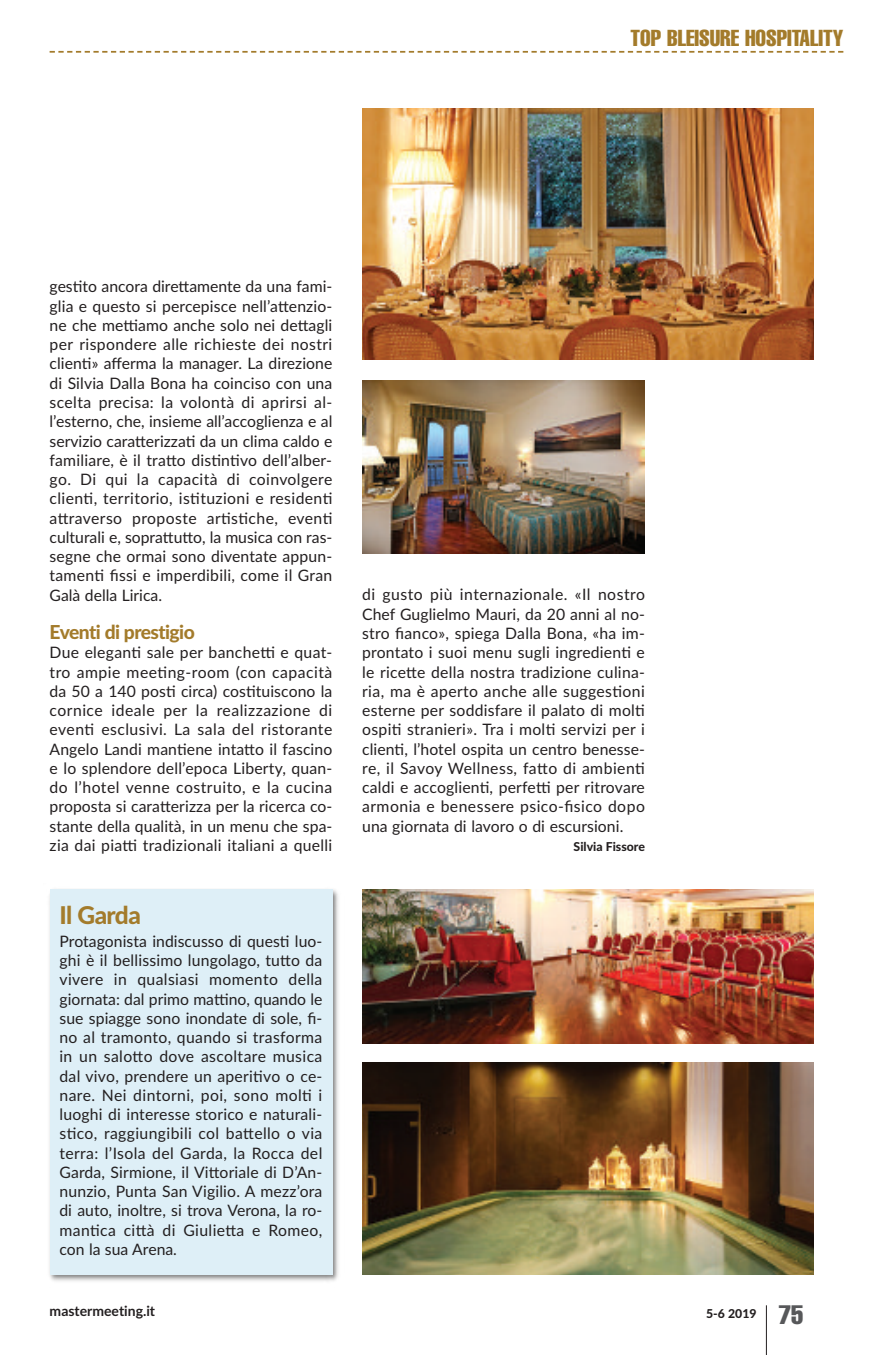
<style>
.page{position:relative;width:893px;height:1355px;background:#fff}
.page>*{position:absolute;margin:0;border:0;box-sizing:border-box;transform-origin:0 0}
.t1{font:800 24.5px "Lato";letter-spacing:-.025em;color:#a37b2b}
.t2{font:extra-condensed 22.75px "Helvetica";color:#a37b2b}
.t3{font:800 19.25px "Lato";letter-spacing:-.03em;color:#a37b2b}
.t4{font:15.75px/19.2px "Lato";letter-spacing:.01em;color:#231f20;text-align:justify}
.t5{font:700 14px "Lato";color:#231f20}
.t6{font:800 12.25px "Lato";color:#231f20}
.s1{font-family:"Helvetica";font-weight:400;font-stretch:extra-condensed;font-size:26.25px;color:#57585a}
</style>
<div class="page">
<hr style="left:766px;top:1305px;width:1px;height:49px;background:#231f20">
<svg style="left:50px;top:51px;width:793px;height:2px"></svg>
<img style="left:362px;top:108px;width:452px;height:251px">
<img style="left:49px;top:889px;width:290px;height:393px">
<div style="left:50px;top:889px;width:282px;height:385px;background:#deeff7"></div>
<img style="left:362px;top:1062px;width:452px;height:212px">
<img style="left:362px;top:889px;width:452px;height:154px">
<img style="left:362px;top:380px;width:283px;height:173px">
<h2 class="t2" style="left:630px;top:30px;width:214px">TOP BLEISURE HOSPITALITY</h2>
<p class="t4" style="left:50px;top:277px;width:284px">gestito ancora direttamente da una fami&shy;glia e questo si percepisce nell’attenzio&shy;ne che mettiamo anche solo nei dettagli per rispondere alle richieste dei nostri clienti» afferma la manager. La direzione di Silvia Dalla Bona ha coinciso con una scelta precisa: la volontà di aprirsi al&shy;l’esterno, che, insieme all’accoglienza e al servizio caratterizzati da un clima caldo e familiare, è il tratto distintivo dell’alber&shy;go. Di qui la capacità di coinvolgere clienti, territorio, istituzioni e residenti attraverso proposte artistiche, eventi culturali e, soprattutto, la musica con ras&shy;segne che ormai sono diventate appun&shy;tamenti fissi e imperdibili, come il Gran Galà della Lirica.</p>
<p class="t3" style="left:50px;top:621px;width:147px">Eventi di prestigio</p>
<p class="t4" style="left:50px;top:643px;width:284px">Due eleganti sale per banchetti e quat&shy;tro ampie meeting-room (con capacità da 50 a 140 posti circa) costituiscono la cornice ideale per la realizzazione di eventi esclusivi. La sala del ristorante Angelo Landi mantiene intatto il fascino e lo splendore dell’epoca Liberty, quan&shy;do l’hotel venne costruito, e la cucina proposta si caratterizza per la ricerca co&shy;stante della qualità, in un menu che spa&shy;zia dai piatti tradizionali italiani a quelli</p>
<h1 class="t1" style="left:60px;top:901px;width:83px">Il Garda</h1>
<p class="t4" style="left:59px;top:931px;width:264px">Protagonista indiscusso di questi luo&shy;ghi è il bellissimo lungolago, tutto da vivere in qualsiasi momento della giornata: dal primo mattino, quando le sue spiagge sono inondate di sole, fi&shy;no al tramonto, quando si trasforma in un salotto dove ascoltare musica dal vivo, prendere un aperitivo o ce&shy;nare. Nei dintorni, poi, sono molti i luoghi di interesse storico e naturali&shy;stico, raggiungibili col battello o via terra: l’Isola del Garda, la Rocca del Garda, Sirmione, il Vittoriale di D’An&shy;nunzio, Punta San Vigilio. A mezz’ora di auto, inoltre, si trova Verona, la ro&shy;mantica città di Giulietta e Romeo, con la sua Arena.</p>
<p class="t4" style="left:362px;top:585px;width:284px">di gusto più internazionale. «Il nostro Chef Guglielmo Mauri, da 20 anni al no&shy;stro fianco», spiega Dalla Bona, «ha im&shy;prontato i suoi menu sugli ingredienti e le ricette della nostra tradizione culina&shy;ria, ma è aperto anche alle suggestioni esterne per soddisfare il palato di molti ospiti stranieri». Tra i molti servizi per i clienti, l’hotel ospita un centro benesse&shy;re, il Savoy Wellness, fatto di ambienti caldi e accoglienti, perfetti per ritrovare armonia e benessere psico-fisico dopo una giornata di lavoro o di escursioni.</p>
<p class="t6" style="left:574px;top:839px;width:73px">Silvia Fissore</p>
<p class="t5" style="left:50px;top:1302px;width:107px">mastermeeting.it</p>
<p class="t6" style="left:706px;top:1306px;width:99px">5-6 2019 <span class="s1">75</span></p>
</div>
